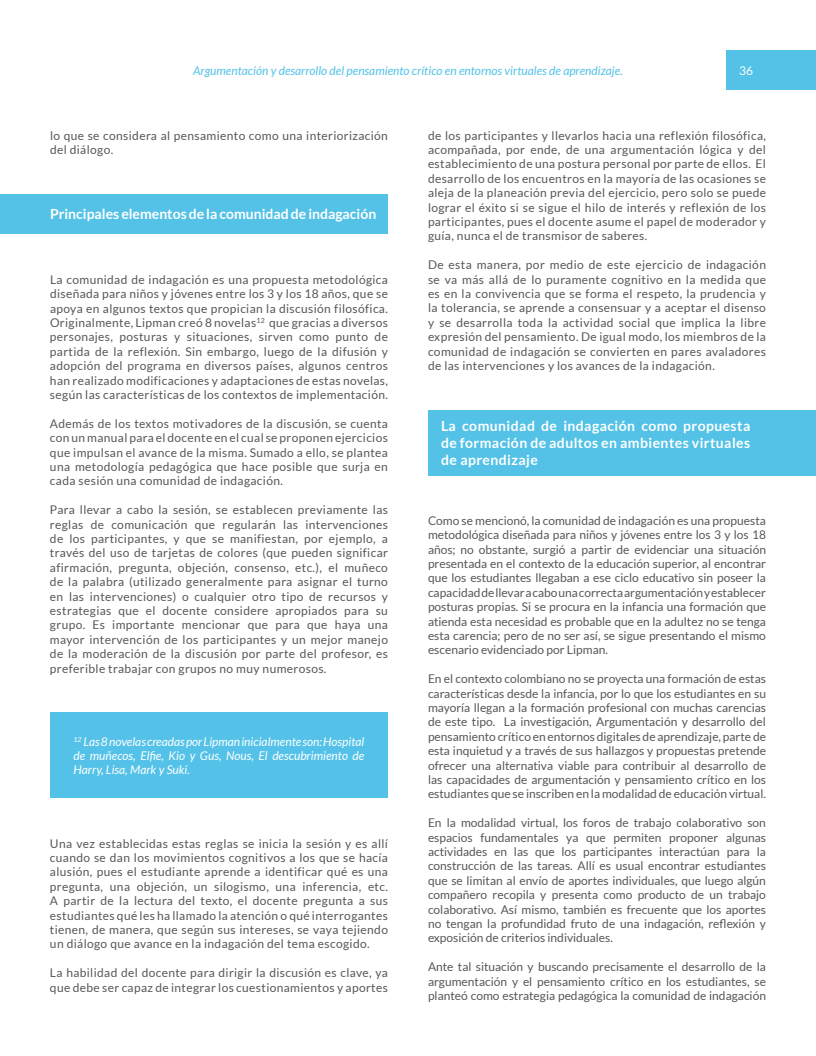
<style>
.page{position:relative;width:816px;height:1056px;background:#fff}
.page>*{position:absolute;margin:0;border:0;box-sizing:border-box;transform-origin:0 0}
.t1{font:700 14px/16.8px "Lato";letter-spacing:.03em;color:#fff;text-align:justify}
.t2{font:700 14px "Lato";color:#fff}
.t3{font:12px/14.4px "Lato";letter-spacing:.03em;color:#575756;text-align:justify}
.t4{font:italic 12px/14.4px "Lato";color:#fff;text-align:justify}
.t5{font:italic 12px "Lato";color:#54c2e7}
.t6{font:12px "Lato";color:#fff}
</style>
<div class="page">
<div style="left:726px;top:50px;width:90px;height:40px;background:#54c2e7"></div>
<div style="left:0;top:194px;width:388px;height:40px;background:#54c2e7"></div>
<div style="left:50px;top:713px;width:338px;height:85px;background:#54c2e8"></div>
<div style="left:428px;top:410px;width:388px;height:65px;background:#54c2e7"></div>
<p class="t5" style="left:193px;top:64px;width:431px">Argumentación y desarrollo del pensamiento crítico en entornos virtuales de aprendizaje.</p>
<p class="t6" style="left:739px;top:64px;width:15px">36</p>
<p class="t3" style="left:50px;top:128px;width:339px">lo que se considera al pensamiento como una interiorización del diálogo.</p>
<p class="t2" style="left:50px;top:206px;width:328px">Principales elementos de la comunidad de indagación</p>
<p class="t3" style="left:50px;top:272px;width:340px">La comunidad de indagación es una propuesta metodológica diseñada para niños y jóvenes entre los 3 y los 18 años, que se apoya en algunos textos que propician la discusión filosófica.<br>Originalmente, Lipman creó 8 novelas<sup>12</sup> que gracias a diversos personajes, posturas y situaciones, sirven como punto de partida de la reflexión. Sin embargo, luego de la difusión y adopción del programa en diversos países, algunos centros han realizado modificaciones y adaptaciones de estas novelas, según las características de los contextos de implementación.</p>
<p class="t3" style="left:50px;top:416px;width:340px">Además de los textos motivadores de la discusión, se cuenta con un manual para el docente en el cual se proponen ejercicios que impulsan el avance de la misma. Sumado a ello, se plantea una metodología pedagógica que hace posible que surja en cada sesión una comunidad de indagación.</p>
<p class="t3" style="left:50px;top:502px;width:340px">Para llevar a cabo la sesión, se establecen previamente las reglas de comunicación que regularán las intervenciones de los participantes, y que se manifiestan, por ejemplo, a través del uso de tarjetas de colores (que pueden significar afirmación, pregunta, objeción, consenso, etc.), el muñeco de la palabra (utilizado generalmente para asignar el turno en las intervenciones) o cualquier otro tipo de recursos y estrategias que el docente considere apropiados para su grupo. Es importante mencionar que para que haya una mayor intervención de los participantes y un mejor manejo de la moderación de la discusión por parte del profesor, es preferible trabajar con grupos no muy numerosos.</p>
<p class="t4" style="left:74px;top:734px;width:292px"><sup>12</sup> Las 8 novelas creadas por Lipman inicialmente son: Hospital de muñecos, Elfie, Kio y Gus, Nous, El descubrimiento de Harry, Lisa, Mark y Suki.</p>
<p class="t3" style="left:50px;top:836px;width:340px">Una vez establecidas estas reglas se inicia la sesión y es allí cuando se dan los movimientos cognitivos a los que se hacía alusión, pues el estudiante aprende a identificar qué es una pregunta, una objeción, un silogismo, una inferencia, etc.<br>A partir de la lectura del texto, el docente pregunta a sus estudiantes qué les ha llamado la atención o qué interrogantes tienen, de manera, que según sus intereses, se vaya tejiendo un diálogo que avance en la indagación del tema escogido.</p>
<p class="t3" style="left:50px;top:966px;width:340px">La habilidad del docente para dirigir la discusión es clave, ya que debe ser capaz de integrar los cuestionamientos y aportes</p>
<p class="t3" style="left:428px;top:128px;width:340px">de los participantes y llevarlos hacia una reflexión filosófica, acompañada, por ende, de una argumentación lógica y del establecimiento de una postura personal por parte de ellos. El desarrollo de los encuentros en la mayoría de las ocasiones se aleja de la planeación previa del ejercicio, pero solo se puede lograr el éxito si se sigue el hilo de interés y reflexión de los participantes, pues el docente asume el papel de moderador y guía, nunca el de transmisor de saberes.</p>
<p class="t3" style="left:428px;top:258px;width:340px">De esta manera, por medio de este ejercicio de indagación se va más allá de lo puramente cognitivo en la medida que es en la convivencia que se forma el respeto, la prudencia y la tolerancia, se aprende a consensuar y a aceptar el disenso y se desarrolla toda la actividad social que implica la libre expresión del pensamiento. De igual modo, los miembros de la comunidad de indagación se convierten en pares avaladores de las intervenciones y los avances de la indagación.</p>
<p class="t1" style="left:441px;top:418px;width:311px">La comunidad de indagación como propuesta de formación de adultos en ambientes virtuales de aprendizaje</p>
<p class="t3" style="left:428px;top:513px;width:340px">Como se mencionó, la comunidad de indagación es una propuesta metodológica diseñada para niños y jóvenes entre los 3 y los 18 años; no obstante, surgió a partir de evidenciar una situación presentada en el contexto de la educación superior, al encontrar que los estudiantes llegaban a ese ciclo educativo sin poseer la capacidad de llevar a cabo una correcta argumentación y establecer posturas propias. Si se procura en la infancia una formación que atienda esta necesidad es probable que en la adultez no se tenga esta carencia; pero de no ser así, se sigue presentando el mismo escenario evidenciado por Lipman.</p>
<p class="t3" style="left:428px;top:671px;width:340px">En el contexto colombiano no se proyecta una formación de estas características desde la infancia, por lo que los estudiantes en su mayoría llegan a la formación profesional con muchas carencias de este tipo. La investigación, Argumentación y desarrollo del pensamiento crítico en entornos digitales de aprendizaje, parte de esta inquietud y a través de sus hallazgos y propuestas pretende ofrecer una alternativa viable para contribuir al desarrollo de las capacidades de argumentación y pensamiento crítico en los estudiantes que se inscriben en la modalidad de educación virtual.</p>
<p class="t3" style="left:428px;top:815px;width:340px">En la modalidad virtual, los foros de trabajo colaborativo son espacios fundamentales ya que permiten proponer algunas actividades en las que los participantes interactúan para la construcción de las tareas. Allí es usual encontrar estudiantes que se limitan al envío de aportes individuales, que luego algún compañero recopila y presenta como producto de un trabajo colaborativo. Así mismo, también es frecuente que los aportes no tengan la profundidad fruto de una indagación, reflexión y exposición de criterios individuales.</p>
<p class="t3" style="left:428px;top:959px;width:340px">Ante tal situación y buscando precisamente el desarrollo de la argumentación y el pensamiento crítico en los estudiantes, se planteó como estrategia pedagógica la comunidad de indagación</p>
</div>
